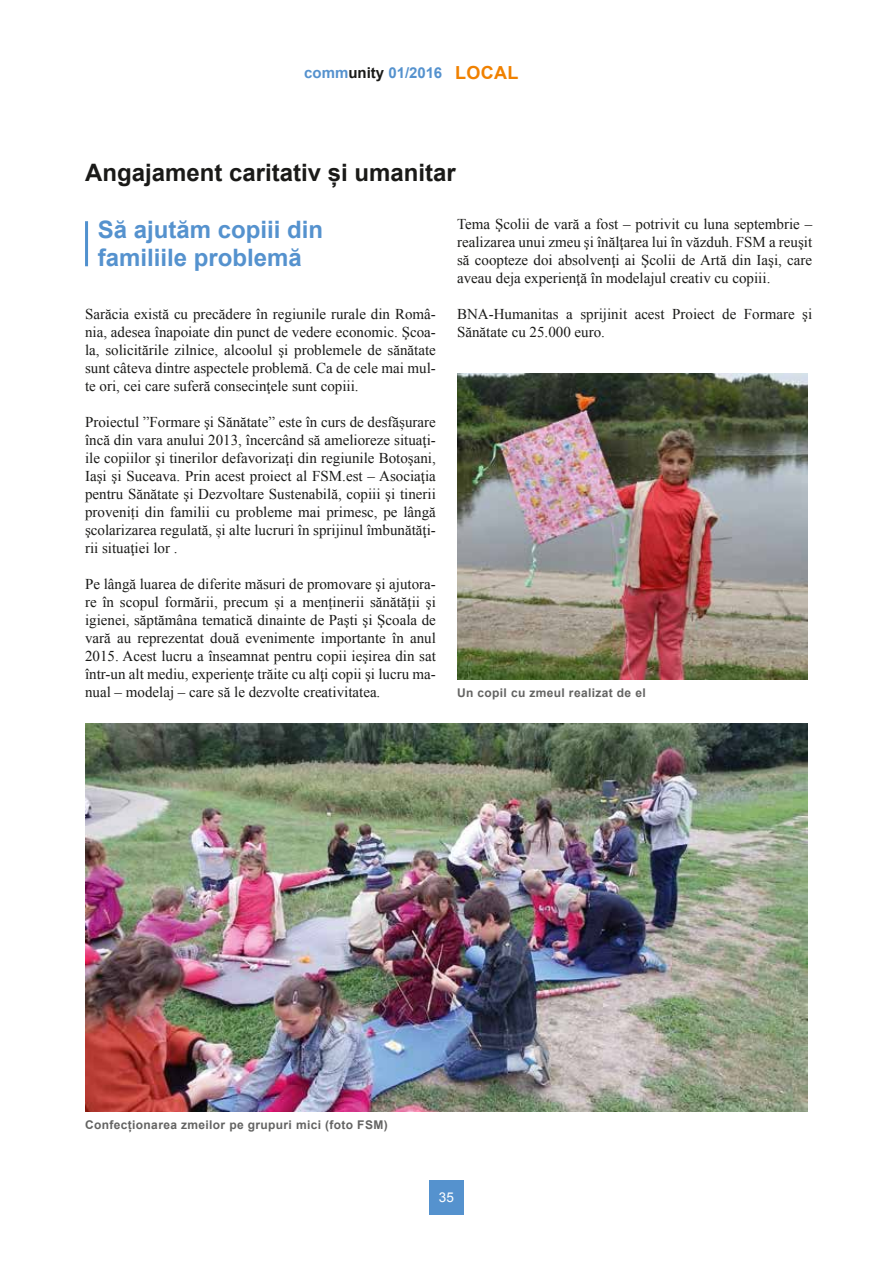
<style>
.page{position:relative;width:893px;height:1263px;background:#fff}
.page>*{position:absolute;margin:0;border:0;box-sizing:border-box;transform-origin:0 0}
.t1{font:700 24px/28.5px "Arial";color:#5592ce}
.t2{font:700 24px "Arial";color:#1a1a18}
.t3{font:15px/18px "Times New Roman";color:#1a1a18;text-align:justify}
.t4{font:700 15px "Arial";color:#5592ce}
.t5{font:13.5px "Arial";color:#fff}
.t6{font:700 12px "Arial";letter-spacing:.03em;color:#636362}
.s1{color:#1a1a18}
.s2{font-size:18px;color:#f08100}
</style>
<div class="page">
<div style="left:429px;top:1180px;width:34px;height:34px;background:#5592ce"></div>
<hr style="left:85px;top:221px;width:3px;height:45px;background:#5191ce">
<img style="left:457px;top:373px;width:351px;height:306px">
<img style="left:85px;top:724px;width:723px;height:387px">
<p class="t4" style="left:304px;top:62px;width:216px">comm<span class="s1">unity</span> 01/2016 <span class="s2">LOCAL</span></p>
<h1 class="t2" style="left:85px;top:156px;width:372px">Angajament caritativ și umanitar</h1>
<h1 class="t1" style="left:98px;top:216px;width:227px">Să ajutăm copiii din familiile problemă</h1>
<p class="t3" style="left:85px;top:305px;width:352px">Sarăcia există cu precădere în regiunile rurale din Româ&shy;nia, adesea înapoiate din punct de vedere economic. Şcoa&shy;la, solicitările zilnice, alcoolul şi problemele de sănătate sunt câteva dintre aspectele problemă. Ca de cele mai mul&shy;te ori, cei care suferă consecinţele sunt copiii.</p>
<p class="t3" style="left:85px;top:413px;width:352px">Proiectul ”Formare şi Sănătate” este în curs de desfășurare încă din vara anului 2013, încercând să amelioreze situaţi&shy;ile copiilor şi tinerilor defavorizaţi din regiunile Botoşani, Iaşi şi Suceava. Prin acest proiect al FSM.est – Asociaţia pentru Sănătate şi Dezvoltare Sustenabilă, copiii şi tinerii proveniți din familii cu probleme mai primesc, pe lângă şcolarizarea regulată, și alte lucruri în sprijinul îmbunătăţi&shy;rii situaţiei lor .</p>
<p class="t3" style="left:85px;top:575px;width:352px">Pe lângă luarea de diferite măsuri de promovare şi ajutora&shy;re în scopul formării, precum și a menținerii sănătății şi igienei, săptămâna tematică dinainte de Paşti şi Şcoala de vară au reprezentat două evenimente importante în anul 2015. Acest lucru a înseamnat pentru copii ieşirea din sat într-un alt mediu, experienţe trăite cu alţi copii şi lucru ma&shy;nual – modelaj – care să le dezvolte creativitatea.</p>
<p class="t3" style="left:457px;top:215px;width:357px">Tema Şcolii de vară a fost – potrivit cu luna septembrie – realizarea unui zmeu şi înălţarea lui în văzduh. FSM a reuşit să coopteze doi absolvenţi ai Şcolii de Artă din Iaşi, care aveau deja experienţă în modelajul creativ cu copiii.</p>
<p class="t3" style="left:457px;top:305px;width:357px">BNA-Humanitas a sprijinit acest Proiect de Formare şi<br>Sănătate cu 25.000 euro.</p>
<p class="t6" style="left:457px;top:684px;width:190px">Un copil cu zmeul realizat de el</p>
<p class="t6" style="left:85px;top:1116px;width:304px">Confecționarea zmeilor pe grupuri mici (foto FSM)</p>
<p class="t5" style="left:439px;top:1188px;width:17px">35</p>
</div>
